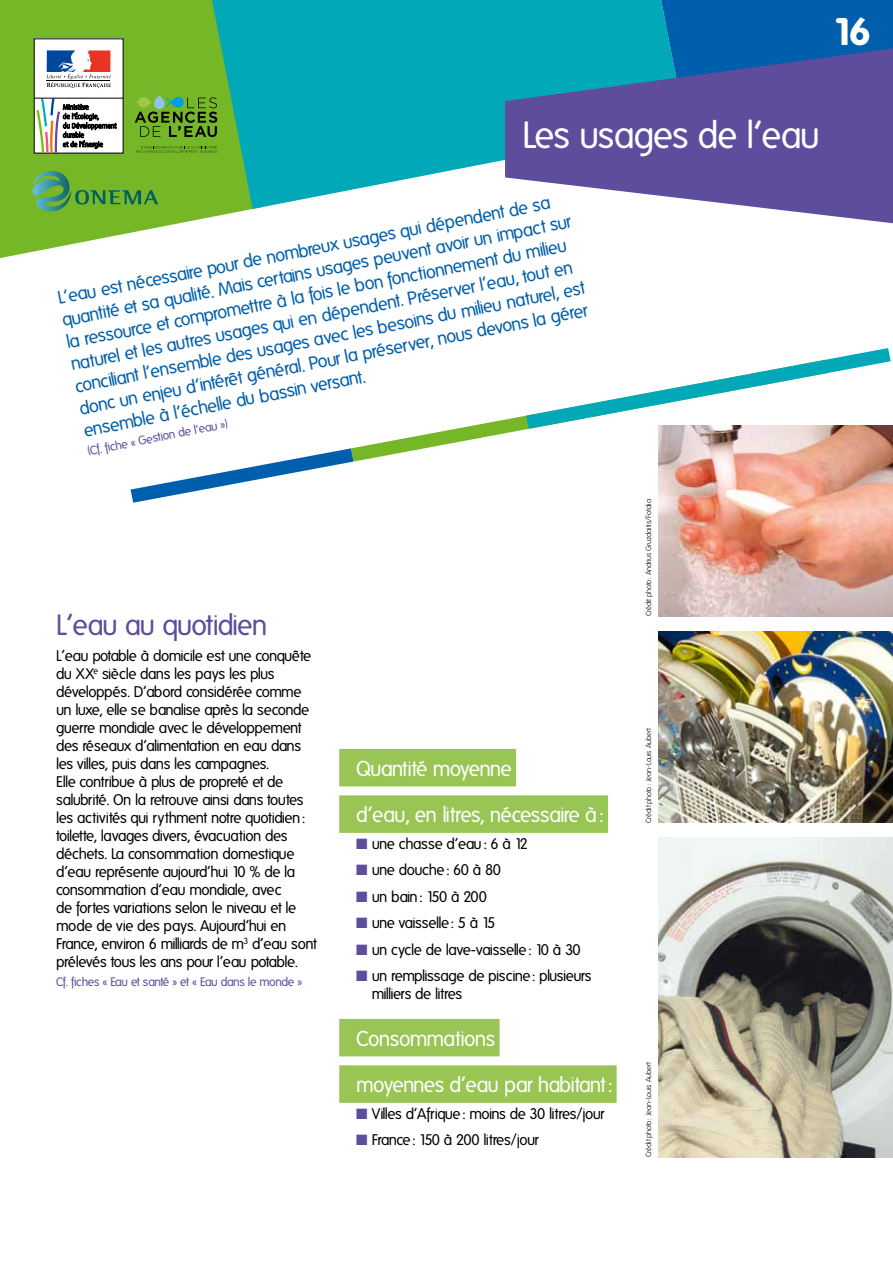
<style>
.page{position:relative;width:893px;height:1263px;background:#fff}
.page>*{position:absolute;margin:0;border:0;box-sizing:border-box;transform-origin:0 0}
.t1{font:700 37.5px "Folks";color:#fff}
.t2{font:36.75px "Folks";letter-spacing:-.035em;color:#fff}
.t3{font:28.5px "Folks";letter-spacing:-.035em;color:#5d4d9c}
.t4{font:21px "Folks";letter-spacing:-.035em;color:#fff}
.t5{font:18px/22.5px "Folks";color:#005fac}
.t6{font:15px/18px "Folks";letter-spacing:-.035em;color:#000}
.t7{font:15px "Folks";letter-spacing:-.06em;color:#000}
.t8{font:12px "Folks";letter-spacing:-.035em;color:#5d4d9c}
.t9{font:300 7.5px "Folks";letter-spacing:-.035em;color:#000}
.s1{color:#5d4d9c}
</style>
<div class="page">
<svg style="left:0;top:0;width:252px;height:258px;fill:#75b726"></svg>
<svg style="left:212px;top:0;width:449px;height:209px;background:#1db0b6"></svg>
<div style="left:661px;top:0;width:232px;height:48px;background:#005fac"></div>
<svg style="left:505px;top:48px;width:388px;height:175px;background:#636eac"></svg>
<svg style="left:32px;top:171px;width:126px;height:41px;background:#61a93e"></svg>
<div style="left:34px;top:39px;width:89px;height:114px;background:#fff"></div>
<svg style="left:46px;top:51px;width:65px;height:37px"></svg>
<hr style="left:34px;top:98px;width:89px;height:1px;background:#000">
<svg style="left:36px;top:98px;width:80px;height:55px"></svg>
<svg style="left:154px;top:95px;width:11px;height:14px"></svg>
<svg style="left:134px;top:97px;width:83px;height:40px;background:#5a8f2b"></svg>
<svg style="left:136px;top:145px;width:81px;height:8px"></svg>
<svg style="left:353px;top:415px;width:175px;height:46px"></svg>
<svg style="left:131px;top:448px;width:223px;height:55px"></svg>
<svg style="left:526px;top:348px;width:365px;height:81px"></svg>
<div style="left:339px;top:749px;width:177px;height:37px;background:#98c554"></div>
<div style="left:339px;top:795px;width:269px;height:38px;background:#98c554"></div>
<div style="left:339px;top:1019px;width:161px;height:37px;background:#98c554"></div>
<div style="left:339px;top:1065px;width:278px;height:38px;background:#98c554"></div>
<img style="left:658px;top:425px;width:235px;height:192px">
<img style="left:658px;top:631px;width:235px;height:192px">
<img style="left:658px;top:838px;width:235px;height:319px">
<h1 class="t1" style="left:835px;top:10px;width:38px">16</h1>
<h2 class="t2" style="left:522px;top:115px;width:299px">Les usages de l’eau</h2>
<p class="t5" style="left:56px;top:287px;width:520px;rotate:-11deg">L’eau est nécessaire pour de nombreux usages qui dépendent de sa quantité et sa qualité. Mais certains usages peuvent avoir un impact sur la ressource et compromettre à la fois le bon fonctionnement du milieu naturel et les autres usages qui en dépendent. Préserver l’eau, tout en conciliant l’ensemble des usages avec les besoins du milieu naturel, est donc un enjeu d’intérêt général. Pour la préserver, nous devons la gérer ensemble à l’échelle du bassin versant.</p>
<p class="t8" style="left:87px;top:444px;width:144px;rotate:-11deg">(Cf. fiche « Gestion de l’eau »)</p>
<h3 class="t3" style="left:56px;top:609px;width:213px">L’eau au quotidien</h3>
<p class="t6" style="left:56px;top:647px;width:262px">L’eau potable à domicile est une conquête du XX<sup>e</sup> siècle dans les pays les plus développés. D’abord considérée comme un luxe, elle se banalise après la seconde guerre mondiale avec le développement des réseaux d’alimentation en eau dans les villes, puis dans les campagnes.<br>Elle contribue à plus de propreté et de salubrité. On la retrouve ainsi dans toutes les activités qui rythment notre quotidien : toilette, lavages divers, évacuation des déchets. La consommation domestique d’eau représente aujourd’hui 10 % de la consommation d’eau mondiale, avec<br>de fortes variations selon le niveau et le mode de vie des pays. Aujourd’hui en France, environ 6 milliards de m<sup>3</sup> d’eau sont prélevés tous les ans pour l’eau potable.</p>
<p class="t8" style="left:56px;top:975px;width:248px">Cf. fiches « Eau et santé » et « Eau dans le monde »</p>
<h3 class="t4" style="left:356px;top:757px;width:157px">Quantité moyenne</h3>
<h3 class="t4" style="left:356px;top:803px;width:249px">d’eau, en litres, nécessaire à:</h3>
<p class="t6" style="left:356px;top:835px;width:173px"><span class="s1">■</span> une chasse d’eau: 6 à 12</p>
<p class="t6" style="left:356px;top:861px;width:146px"><span class="s1">■</span> une douche : 60 à 80</p>
<p class="t7" style="left:356px;top:888px;width:132px"><span class="s1">■</span> un bain : 150 à 200</p>
<p class="t6" style="left:356px;top:914px;width:141px"><span class="s1">■</span> une vaisselle : 5 à 15</p>
<p class="t6" style="left:356px;top:941px;width:226px"><span class="s1">■</span> un cycle de lave-vaisselle : 10 à 30</p>
<p class="t6" style="left:372px;top:967px;width:221px;text-indent:-16px"><span class="s1">■</span> un remplissage de piscine : plusieurs milliers de litres</p>
<h3 class="t4" style="left:356px;top:1027px;width:141px">Consommations</h3>
<h3 class="t4" style="left:356px;top:1073px;width:258px">moyennes d’eau par habitant :</h3>
<p class="t6" style="left:356px;top:1105px;width:249px"><span class="s1">■</span> Villes d’Afrique : moins de 30 litres/jour</p>
<p class="t6" style="left:356px;top:1131px;width:184px"><span class="s1">■</span> France : 150 à 200 litres/jour</p>
<p class="t9" style="left:644px;top:616px;width:119px;rotate:-90deg">Crédit photo : Andrius Gruzdaitis/Fotolia</p>
<p class="t9" style="left:644px;top:823px;width:97px;rotate:-90deg">Crédit photo : Jean-Louis Aubert</p>
<p class="t9" style="left:644px;top:1157px;width:97px;rotate:-90deg">Crédit photo : Jean-Louis Aubert</p>
</div>
